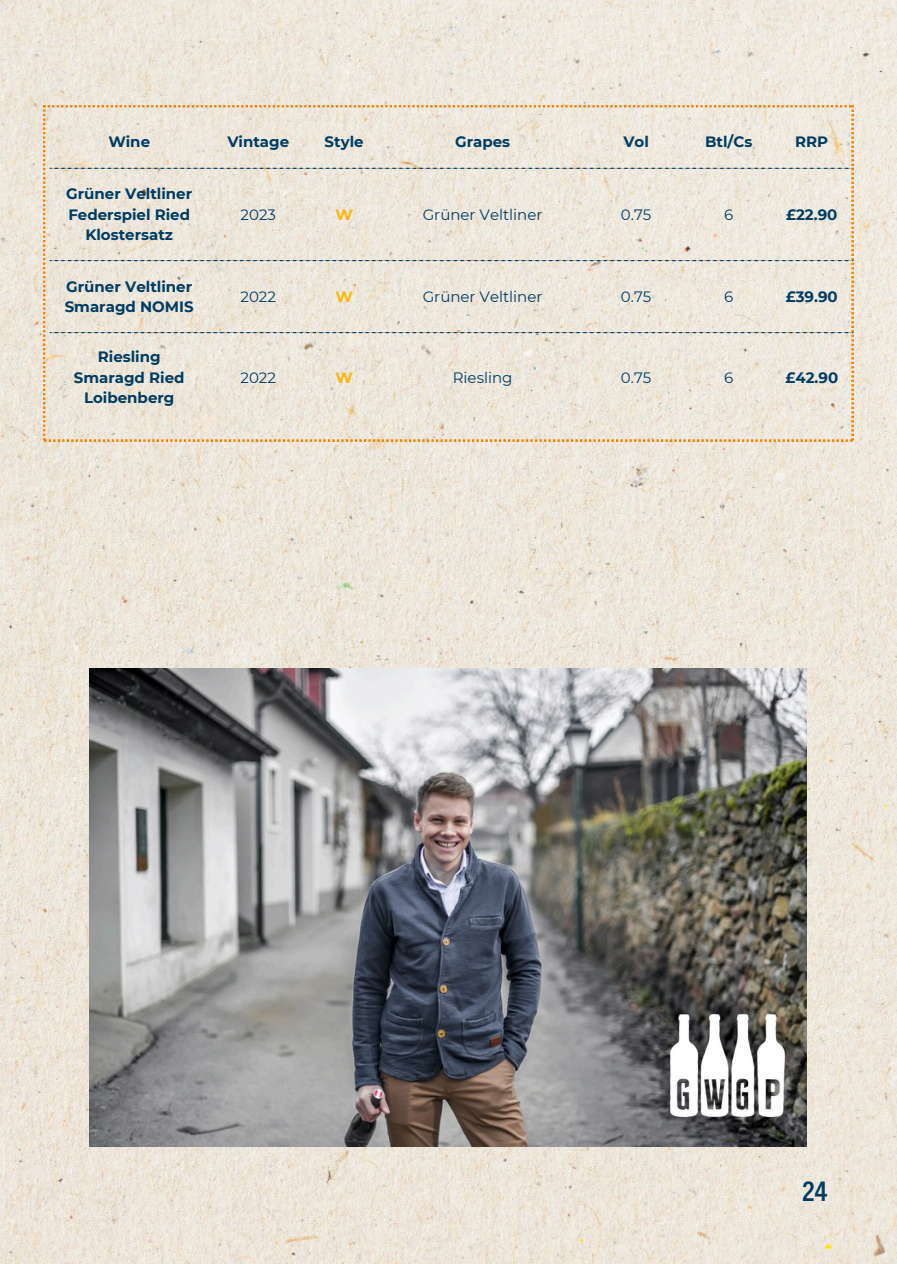
<style>
.page{position:relative;width:897px;height:1264px;background:#fff}
.page>*{position:absolute;margin:0;border:0;box-sizing:border-box;transform-origin:0 0}
.t1{font:700 condensed 27px "Trade Gothic Next LT Pro";color:#003c63}
.t2{font:700 15px/20.2px "Montserrat";color:#003c63;text-align:center}
.t3{font:15px "Montserrat";color:#003c63}
.t4{font:700 15px "Montserrat";color:#ffb70d}
</style>
<div class="page">
<img style="left:0;top:0;width:897px;height:1263px">
<img style="left:90px;top:668px;width:716px;height:478px">
<img style="left:670px;top:1014px;width:114px;height:102px">
<svg style="left:43px;top:105px;width:810px;height:336px;background:#ebe4d7"></svg>
<p class="t2" style="left:108px;top:132px;width:43px">Wine</p>
<p class="t2" style="left:227px;top:132px;width:63px">Vintage</p>
<p class="t2" style="left:324px;top:132px;width:41px">Style</p>
<p class="t2" style="left:455px;top:132px;width:57px">Grapes</p>
<p class="t2" style="left:623px;top:132px;width:27px">Vol</p>
<p class="t2" style="left:705px;top:132px;width:49px">Btl/Cs</p>
<p class="t2" style="left:795px;top:132px;width:35px">RRP</p>
<p class="t2" style="left:66px;top:184px;width:127px">Grüner Veltliner<br>Federspiel Ried<br>Klostersatz</p>
<p class="t3" style="left:240px;top:205px;width:37px">2023</p>
<p class="t4" style="left:335px;top:205px;width:19px">W</p>
<p class="t3" style="left:423px;top:205px;width:121px">Grüner Veltliner</p>
<p class="t3" style="left:621px;top:205px;width:32px">0.75</p>
<p class="t3" style="left:724px;top:205px;width:11px">6</p>
<p class="t2" style="left:786px;top:204px;width:53px">£22.90</p>
<p class="t2" style="left:65px;top:276px;width:130px;text-align:left">Grüner Veltliner<br>Smaragd NOMIS</p>
<p class="t3" style="left:240px;top:287px;width:37px">2022</p>
<p class="t4" style="left:335px;top:287px;width:19px">W</p>
<p class="t3" style="left:423px;top:287px;width:121px">Grüner Veltliner</p>
<p class="t3" style="left:621px;top:287px;width:32px">0.75</p>
<p class="t3" style="left:724px;top:287px;width:11px">6</p>
<p class="t2" style="left:785px;top:286px;width:54px">£39.90</p>
<p class="t2" style="left:74px;top:347px;width:112px">Riesling<br>Smaragd Ried<br>Loibenberg</p>
<p class="t3" style="left:240px;top:368px;width:37px">2022</p>
<p class="t4" style="left:335px;top:368px;width:19px">W</p>
<p class="t3" style="left:453px;top:368px;width:61px">Riesling</p>
<p class="t3" style="left:621px;top:368px;width:32px">0.75</p>
<p class="t3" style="left:724px;top:368px;width:11px">6</p>
<p class="t2" style="left:785px;top:367px;width:54px">£42.90</p>
<p class="t1" style="left:802px;top:1172px;width:27px">24</p>
</div>
